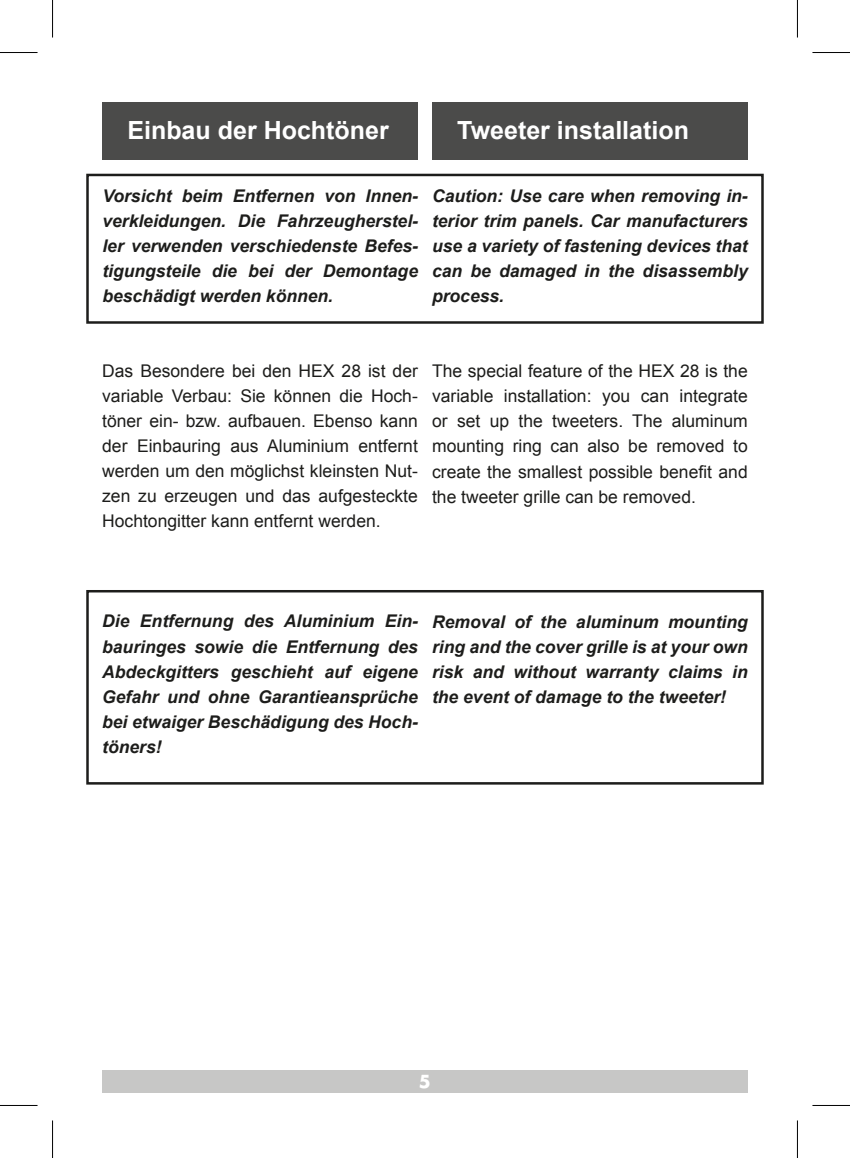
<style>
.page{position:relative;width:850px;height:1158px;background:#fff}
.page>*{position:absolute;margin:0;border:0;box-sizing:border-box;transform-origin:0 0}
.t1{font:700 25px "Arial";color:#fff}
.t2{font:italic 700 17.5px/25px "Arial";color:#1d1d1b;text-align:justify}
.t3{font:17.5px/25px "Arial";color:#1d1d1b;text-align:justify}
.t4{font:700 17.5px "Futura Std";color:#fff}
</style>
<div class="page">
<div style="left:102px;top:1069px;width:645px;height:23px;background:#c7c7c6"></div>
<div style="left:86px;top:174px;width:677px;height:150px;border:2px solid #1d1d1b"></div>
<div style="left:86px;top:590px;width:677px;height:194px;border:2px solid #1d1d1b"></div>
<div style="left:432px;top:102px;width:315px;height:58px;background:#4b4b4a"></div>
<div style="left:102px;top:102px;width:315px;height:58px;background:#4b4b4a"></div>
<hr style="left:0;top:52px;width:38px;height:1px;background:#000">
<hr style="left:812px;top:52px;width:37px;height:1px;background:#000">
<hr style="left:0;top:1104px;width:38px;height:1px;background:#000">
<hr style="left:812px;top:1104px;width:37px;height:1px;background:#000">
<hr style="left:52px;top:0;width:1px;height:38px;background:#000">
<hr style="left:52px;top:1120px;width:1px;height:37px;background:#000">
<hr style="left:796px;top:0;width:1px;height:38px;background:#000">
<hr style="left:796px;top:1120px;width:1px;height:37px;background:#000">
<h1 class="t1" style="left:127px;top:114px;width:263px">Einbau der Hochtöner</h1>
<h1 class="t1" style="left:457px;top:114px;width:233px">Tweeter installation</h1>
<p class="t2" style="left:102px;top:184px;width:317px">Vorsicht beim Entfernen von Innen&shy;verkleidungen. Die Fahrzeugherstel&shy;ler verwenden verschiedenste Befes&shy;tigungsteile die bei der Demontage beschädigt werden können.</p>
<p class="t2" style="left:432px;top:184px;width:317px">Caution: Use care when removing in&shy;terior trim panels. Car manufacturers use a variety of fastening devices that can be damaged in the disassembly process.</p>
<p class="t3" style="left:102px;top:359px;width:317px">Das Besondere bei den HEX 28 ist der variable Verbau: Sie können die Hoch&shy;töner ein- bzw. aufbauen. Ebenso kann der Einbauring aus Aluminium entfernt werden um den möglichst kleinsten Nut&shy;zen zu erzeugen und das aufgesteckte Hochtongitter kann entfernt werden.</p>
<p class="t3" style="left:432px;top:359px;width:317px">The special feature of the HEX 28 is the variable installation: you can integrate or set up the tweeters. The aluminum mounting ring can also be removed to create the smallest possible benefit and the tweeter grille can be removed.</p>
<p class="t2" style="left:102px;top:609px;width:317px">Die Entfernung des Aluminium Ein&shy;bauringes sowie die Entfernung des Abdeckgitters geschieht auf eigene Gefahr und ohne Garantieansprüche bei etwaiger Beschädigung des Hoch&shy;töners!</p>
<p class="t2" style="left:432px;top:609px;width:317px">Removal of the aluminum mounting ring and the cover grille is at your own risk and without warranty claims in the event of damage to the tweeter!</p>
<p class="t4" style="left:419px;top:1069px;width:14px">5</p>
</div>
